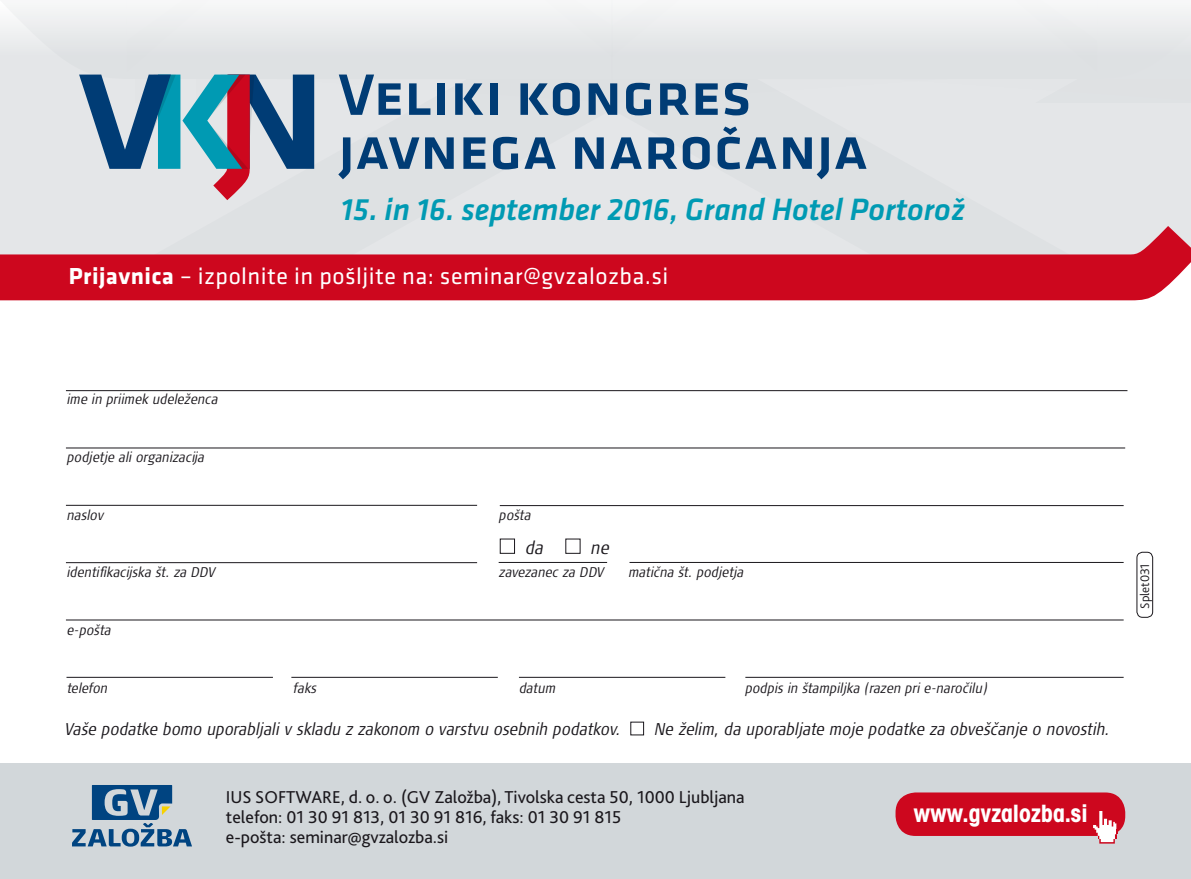
<style>
.page{position:relative;width:1191px;height:879px;background:#fff}
.page>*{position:absolute;margin:0;border:0;box-sizing:border-box;transform-origin:0 0}
.t1{font:500 60.4px/54px "Klavika";color:#003c75}
.t2{font:italic 500 32px "Klavika";color:#009ab3}
.t3{font:700 condensed 26px "Avant Gar Got Itc TCE";letter-spacing:.01em;color:#fff}
.t4{font:24px "Klavika";letter-spacing:.02em;color:#fff}
.t5{font:18px/20px "Bliss Pro";color:#1a171c}
.t6{font:italic 300 condensed 18px "Signa Pro";color:#1a171c}
.t7{font:italic 300 condensed 17px "Signa Pro";color:#1a171c}
.t8{font:italic 300 condensed 14px "Signa Pro";color:#1a171c}
.t9{font:300 13px "Bliss Pro";color:#1a171c}
.s1{font-weight:700}
</style>
<div class="page">
<div style="left:0;top:0;width:1191px;height:427px;background:#e4e6e8"></div>
<div style="left:0;top:0;width:79px;height:35px;background:#f1f3f3"></div>
<div style="left:1097px;top:0;width:94px;height:21px;background:#f3f4f4"></div>
<svg style="left:79px;top:0;width:1018px;height:200px"></svg>
<div style="left:0;top:255px;width:1191px;height:594px;background:#fff"></div>
<div style="left:1136px;top:552px;width:17px;height:65px;border:1px solid #1a171c;border-radius:6px"></div>
<hr style="left:66px;top:448px;width:1059px;height:1px;background:#1a171c">
<hr style="left:66px;top:390px;width:1061px;height:1px;background:#1a171c">
<hr style="left:66px;top:505px;width:411px;height:1px;background:#1a171c">
<hr style="left:500px;top:505px;width:623px;height:1px;background:#1a171c">
<hr style="left:66px;top:562px;width:411px;height:1px;background:#1a171c">
<hr style="left:66px;top:619px;width:1057px;height:1px;background:#1a171c">
<hr style="left:629px;top:562px;width:494px;height:1px;background:#1a171c">
<hr style="left:498px;top:562px;width:109px;height:1px;background:#1a171c">
<hr style="left:66px;top:677px;width:207px;height:1px;background:#1a171c">
<hr style="left:291px;top:677px;width:207px;height:1px;background:#1a171c">
<hr style="left:519px;top:677px;width:206px;height:1px;background:#1a171c">
<hr style="left:745px;top:677px;width:378px;height:1px;background:#1a171c">
<div style="left:500px;top:538px;width:15px;height:16px;border:1px solid #1a171c"></div>
<div style="left:630px;top:721px;width:14px;height:14px;border:1px solid #1a171c"></div>
<svg style="left:0;top:226px;width:1191px;height:74px;fill:#cd071e"></svg>
<div style="left:0;top:763px;width:1191px;height:116px;background:#d2d7da"></div>
<svg style="left:72px;top:785px;width:1046px;height:62px"></svg>
<p class="t1" style="left:338px;top:69px;width:531px">Veliki kongres javnega naročanja</p>
<p class="t2" style="left:341px;top:192px;width:626px">15. in 16. september 2016, Grand Hotel Portorož</p>
<p class="t4" style="left:69px;top:263px;width:601px"><span class="s1">Prijavnica</span> – izpolnite in pošljite na: seminar@gvzalozba.si</p>
<p class="t8" style="left:66px;top:391px;width:153px">ime in priimek udeleženca</p>
<p class="t8" style="left:66px;top:449px;width:139px">podjetje ali organizacija</p>
<p class="t8" style="left:66px;top:506px;width:38px">naslov</p>
<p class="t8" style="left:498px;top:506px;width:33px">pošta</p>
<p class="t6" style="left:525px;top:537px;width:20px">da</p>
<p class="t6" style="left:590px;top:537px;width:20px">ne</p>
<p class="t8" style="left:66px;top:564px;width:150px">identifikacijska št. za DDV</p>
<p class="t8" style="left:498px;top:564px;width:106px">zavezanec za DDV</p>
<p class="t8" style="left:628px;top:564px;width:117px">matična št. podjetja</p>
<p class="t8" style="left:66px;top:622px;width:46px">e-pošta</p>
<p class="t8" style="left:66px;top:679px;width:42px">telefon</p>
<p class="t8" style="left:292px;top:679px;width:25px">faks</p>
<p class="t8" style="left:518px;top:679px;width:38px">datum</p>
<p class="t8" style="left:744px;top:679px;width:244px">podpis in štampiljka (razen pri e-naročilu)</p>
<p class="t7" style="left:64px;top:719px;width:558px">Vaše podatke bomo uporabljali v skladu z zakonom o varstvu osebnih podatkov.</p>
<p class="t7" style="left:654px;top:719px;width:457px">Ne želim, da uporabljate moje podatke za obveščanje o novostih.</p>
<p class="t5" style="left:226px;top:787px;width:520px">IUS SOFTWARE, d. o. o. (GV Založba), Tivolska cesta 50, 1000 Ljubljana telefon: 01 30 91 813, 01 30 91 816, faks: 01 30 91 815<br>e-pošta: seminar@gvzalozba.si</p>
<p class="t3" style="left:914px;top:798px;width:175px">www.gvzalozba.si</p>
<p class="t9" style="left:1136px;top:609px;width:47px;rotate:-90deg">Splet031</p>
</div>
